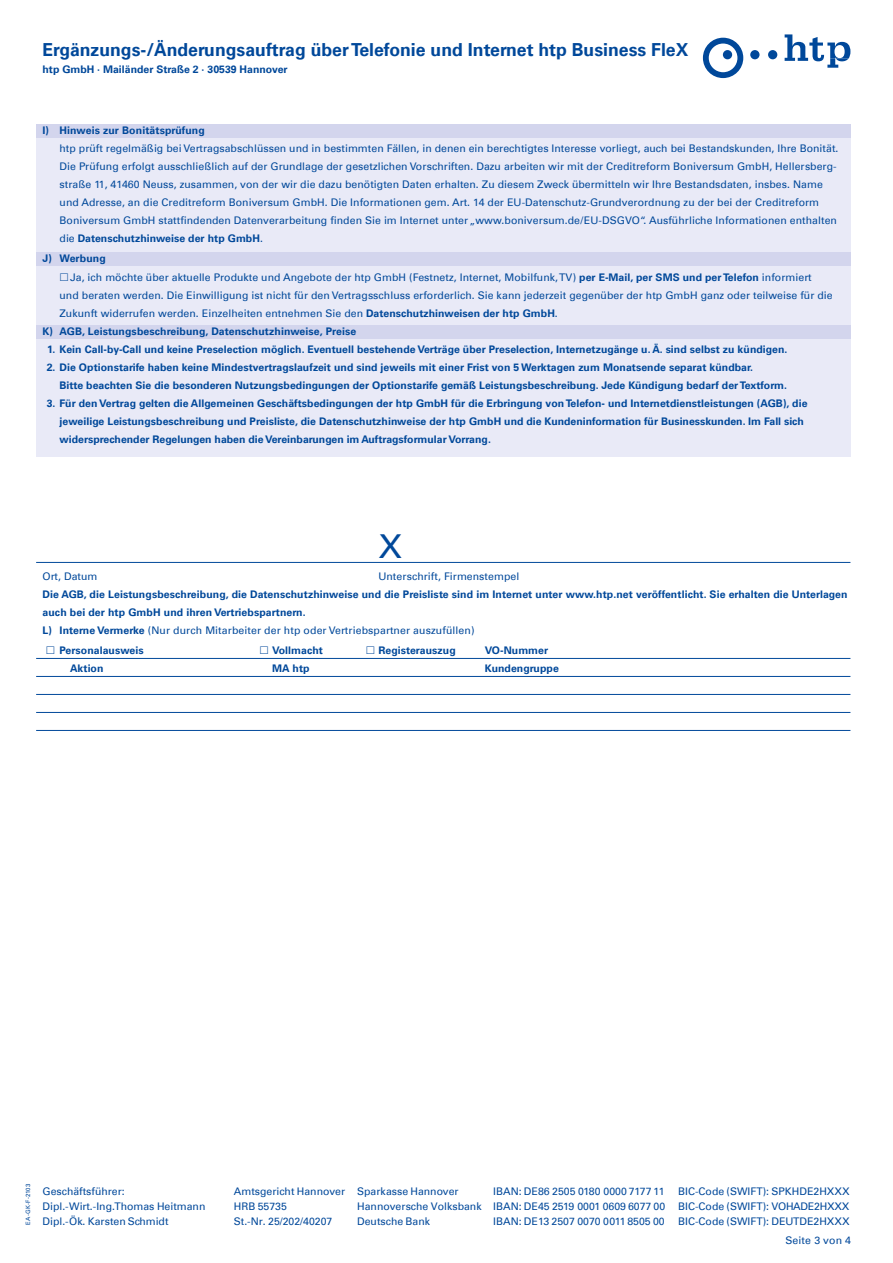
<style>
.page{position:relative;width:893px;height:1263px;background:#fff}
.page>*{position:absolute;margin:0;border:0;box-sizing:border-box;transform-origin:0 0}
.t1{font:33px "Univers Com 55 Roman";color:#00489a}
.t2{font:700 18px "Univers Com 65";color:#00489a}
.t3{font:10.5px/18px "Univers Com 55 Roman";letter-spacing:.005em;color:#00489a}
.t4{font:700 10.5px/18px "Univers Com 65";letter-spacing:.005em;color:#00489a}
.t5{font:6px "Univers";letter-spacing:.025em;color:#00489a}
.s1{font-family:"Univers Com 55 Roman";font-weight:400}
.s2{font-family:"Univers Com 65";font-weight:700}
</style>
<div class="page">
<div style="left:36px;top:135px;width:814px;height:321px;background:#e9eaf7"></div>
<div style="left:36px;top:124px;width:814px;height:14px;background:#d3d5ed"></div>
<div style="left:36px;top:252px;width:814px;height:14px;background:#d3d5ed"></div>
<div style="left:36px;top:325px;width:814px;height:14px;background:#d3d5ed"></div>
<hr style="left:36px;top:562px;width:814px;height:1px;background:#00489a">
<hr style="left:36px;top:658px;width:814px;height:1px;background:#00489a">
<hr style="left:36px;top:676px;width:814px;height:1px;background:#00489a">
<hr style="left:36px;top:694px;width:814px;height:1px;background:#00489a">
<hr style="left:36px;top:712px;width:814px;height:1px;background:#00489a">
<hr style="left:36px;top:730px;width:814px;height:1px;background:#00489a">
<svg style="left:703px;top:38px;width:40px;height:40px"></svg>
<div style="left:750px;top:50px;width:9px;height:9px;background:#00489a;border-radius:50%"></div>
<div style="left:768px;top:50px;width:9px;height:9px;background:#00489a;border-radius:50%"></div>
<svg style="left:785px;top:34px;width:65px;height:34px"></svg>
<div style="left:723px;top:50px;width:9px;height:9px;background:#00489a;border-radius:50%"></div>
<h2 class="t2" style="left:43px;top:38px;width:647px">Ergänzungs-/Änderungsauftrag über Telefonie und Internet htp Business FleX</h2>
<p class="t4" style="left:43px;top:60px;width:247px">htp GmbH · Mailänder Straße 2 · 30539 Hannover</p>
<p class="t4" style="left:43px;top:121px;width:164px">I) Hinweis zur Bonitätsprüfung</p>
<p class="t3" style="left:60px;top:139px;width:780px">htp prüft regelmäßig bei Vertragsabschlüssen und in bestimmten Fällen, in denen ein berechtigtes Interesse vorliegt, auch bei Bestandskunden, Ihre Bonität.<br>Die Prüfung erfolgt ausschließlich auf der Grundlage der gesetzlichen Vorschriften. Dazu arbeiten wir mit der Creditreform Boniversum GmbH, Hellersberg&shy;straße 11, 41460 Neuss, zusammen, von der wir die dazu benötigten Daten erhalten. Zu diesem Zweck übermitteln wir Ihre Bestandsdaten, insbes. Name und Adresse, an die Creditreform Boniversum GmbH. Die Informationen gem. Art. 14 der EU-Datenschutz-Grundverordnung zu der bei der Creditreform Boniversum GmbH stattfindenden Datenverarbeitung finden Sie im Internet unter„www.boniversum.de/EU-DSGVO“. Ausführliche Informationen enthalten</p>
<p class="t4" style="left:43px;top:228px;width:222px;line-height:20px;text-indent:17px"><span class="s1">die</span> Datenschutzhinweise der htp GmbH<span class="s1">.<br></span>J) Werbung</p>
<p class="t3" style="left:60px;top:269px;width:775px;text-indent:11px">Ja, ich möchte über aktuelle Produkte und Angebote der htp GmbH (Festnetz, Internet, Mobilfunk, TV) <span class="s2">per E-Mail, per SMS und per Telefon</span> informiert und beraten werden. Die Einwilligung ist nicht für den Vertragsschluss erforderlich. Sie kann jederzeit gegenüber der htp GmbH ganz oder teilweise für die<br>Zukunft widerrufen werden. Einzelheiten entnehmen Sie den <span class="s2">Datenschutzhinweisen der htp GmbH</span>.</p>
<p class="t4" style="left:43px;top:322px;width:315px">K) AGB, Leistungsbeschreibung, Datenschutzhinweise, Preise</p>
<p class="t4" style="left:47px;top:340px;width:742px">1. Kein Call-by-Call und keine Preselection möglich. Eventuell bestehende Verträge über Preselection, Internetzugänge u. Ä. sind selbst zu kündigen.</p>
<p class="t4" style="left:60px;top:358px;width:729px;text-indent:-13px">2. Die Optionstarife haben keine Mindestvertragslaufzeit und sind jeweils mit einer Frist von 5 Werktagen zum Monatsende separat kündbar.<br>Bitte beachten Sie die besonderen Nutzungsbedingungen der Optionstarife gemäß Leistungsbeschreibung. Jede Kündigung bedarf der Textform.</p>
<p class="t4" style="left:60px;top:394px;width:749px;text-indent:-13px">3. Für den Vertrag gelten die Allgemeinen Geschäftsbedingungen der htp GmbH für die Erbringung von Telefon- und Internetdienstleistungen (AGB), die jeweilige Leistungsbeschreibung und Preisliste, die Datenschutzhinweise der htp GmbH und die Kundeninformation für Businesskunden. Im Fall sich widersprechender Regelungen haben die Vereinbarungen im Auftragsformular Vorrang.</p>
<h1 class="t1" style="left:378px;top:526px;width:25px">X</h1>
<p class="t3" style="left:43px;top:568px;width:57px">Ort, Datum</p>
<p class="t3" style="left:378px;top:568px;width:142px">Unterschrift, Firmenstempel</p>
<p class="t4" style="left:43px;top:586px;width:807px">Die AGB, die Leistungsbeschreibung, die Datenschutzhinweise und die Preisliste sind im Internet unter www.htp.net veröffentlicht. Sie erhalten die Unterlagen auch bei der htp GmbH und ihren Vertriebspartnern.</p>
<p class="t3" style="left:43px;top:622px;width:433px"><span class="s2">L) Interne Vermerke</span> (Nur durch Mitarbeiter der htp oder Vertriebspartner auszufüllen)</p>
<p class="t4" style="left:60px;top:641px;width:86px">Personalausweis</p>
<p class="t4" style="left:272px;top:641px;width:52px">Vollmacht</p>
<p class="t4" style="left:378px;top:641px;width:79px">Registerauszug</p>
<p class="t4" style="left:485px;top:641px;width:65px">VO-Nummer</p>
<p class="t4" style="left:70px;top:659px;width:35px">Aktion</p>
<p class="t4" style="left:272px;top:659px;width:39px">MA htp</p>
<p class="t4" style="left:485px;top:659px;width:76px">Kundengruppe</p>
<p class="t5" style="left:24px;top:1225px;width:43px;rotate:-90deg">EA-GK-F-2103</p>
<p class="t3" style="left:43px;top:1182px;width:84px">Geschäftsführer:</p>
<p class="t3" style="left:234px;top:1182px;width:226px">Amtsgericht Hannover Sparkasse Hannover</p>
<p class="t3" style="left:493px;top:1182px;width:173px">IBAN: DE86 2505 0180 0000 7177 11</p>
<p class="t3" style="left:678px;top:1182px;width:173px">BIC-Code (SWIFT): SPKHDE2HXXX</p>
<p class="t3" style="left:43px;top:1197px;width:164px">Dipl.-Wirt.-Ing.Thomas Heitmann</p>
<p class="t3" style="left:234px;top:1197px;width:55px">HRB 55735</p>
<p class="t3" style="left:357px;top:1197px;width:494px">Hannoversche Volksbank IBAN: DE45 2519 0001 0609 6077 00 BIC-Code (SWIFT): VOHADE2HXXX</p>
<p class="t3" style="left:43px;top:1212px;width:127px">Dipl.-Ök. Karsten Schmidt</p>
<p class="t3" style="left:234px;top:1212px;width:100px">St.-Nr. 25/202/40207</p>
<p class="t3" style="left:357px;top:1212px;width:74px">Deutsche Bank</p>
<p class="t3" style="left:493px;top:1212px;width:173px">IBAN: DE13 2507 0070 0011 8505 00</p>
<p class="t3" style="left:678px;top:1212px;width:173px">BIC-Code (SWIFT): DEUTDE2HXXX</p>
<p class="t3" style="left:785px;top:1231px;width:67px">Seite 3 von 4</p>
</div>
